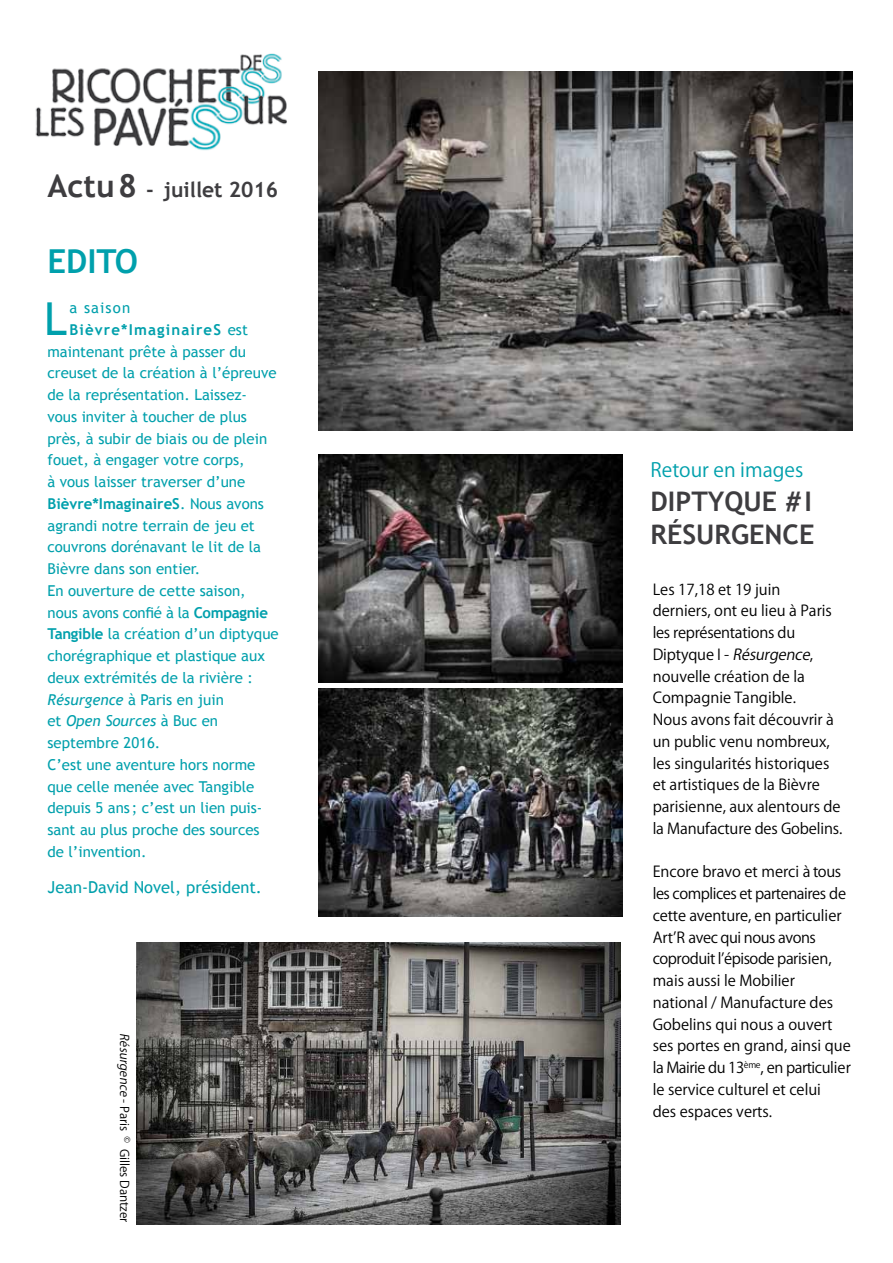
<style>
.page{position:relative;width:893px;height:1263px;background:#fff}
.page>*{position:absolute;margin:0;border:0;box-sizing:border-box;transform-origin:0 0}
.t1{font:45.45px "Trebuchet MS";color:#00a0ac}
.t2{font:700 33px "Trebuchet MS";color:#00a0ac}
.t3{font:700 27px/33px "Trebuchet MS";color:#3e3d40}
.t4{font:700 21px "Trebuchet MS";color:#3e3d40}
.t5{font:19.5px "Koz Go Pr 6 N";color:#00a0ac}
.t6{font:16.5px "Trebuchet MS";color:#00a0ac}
.t7{font:15px/21.8px "Koz Go Pr 6 N";color:#000}
.t8{font:15px "Trebuchet MS";color:#00a0ac}
.t9{font:700 15px "Trebuchet MS";color:#00a0ac}
.t10{font:15px "Trebuchet MS";letter-spacing:-.02em;color:#00a0ac}
.t11{font:700 15px "Trebuchet MS";letter-spacing:.075em;color:#00a0ac}
.t12{font:italic 15px "Trebuchet MS";color:#00a0ac}
.t13{font:12px "Koz Go Pr 6 N";color:#000}
.s1{font-size:31.5px}
.s2{font-weight:400}
.s3{font-weight:700}
.s4{font-style:italic}
.s5{font-style:normal}
</style>
<div class="page">
<img style="left:319px;top:455px;width:303px;height:227px">
<img style="left:319px;top:689px;width:303px;height:227px">
<img style="left:136px;top:942px;width:484px;height:283px">
<img style="left:35px;top:53px;width:252px;height:98px">
<img style="left:319px;top:71px;width:534px;height:359px">
<h3 class="t4" style="left:47px;top:176px;width:232px"><span class="s1">Actu8</span> - juillet 2016</h3>
<h2 class="t2" style="left:47px;top:241px;width:92px">EDITO</h2>
<h1 class="t1" style="left:44px;top:292px;width:24px">L</h1>
<p class="t8" style="left:69px;top:299px;width:62px">a saison</p>
<p class="t11" style="left:69px;top:320px;width:180px">Bièvre*ImaginaireS <span class="s2">est</span></p>
<p class="t8" style="left:47px;top:343px;width:200px">maintenant prête à passer du</p>
<p class="t8" style="left:47px;top:364px;width:231px">creuset de la création à l’épreuve</p>
<p class="t8" style="left:47px;top:386px;width:201px">de la représentation. Laissez-</p>
<p class="t8" style="left:47px;top:408px;width:201px">vous inviter à toucher de plus</p>
<p class="t8" style="left:47px;top:430px;width:221px">près, à subir de biais ou de plein</p>
<p class="t8" style="left:47px;top:451px;width:199px">fouet, à engager votre corps,</p>
<p class="t8" style="left:47px;top:473px;width:199px">à vous laisser traverser d’une</p>
<p class="t9" style="left:47px;top:494px;width:218px">Bièvre*ImaginaireS<span class="s2">. Nous avons</span></p>
<p class="t8" style="left:47px;top:517px;width:209px">agrandi notre terrain de jeu et</p>
<p class="t8" style="left:47px;top:538px;width:215px">couvrons dorénavant le lit de la</p>
<p class="t8" style="left:47px;top:560px;width:154px">Bièvre dans son entier.</p>
<p class="t8" style="left:47px;top:582px;width:200px">En ouverture de cette saison,</p>
<p class="t10" style="left:47px;top:604px;width:222px">nous avons confié à la <span class="s3">Compagnie</span></p>
<p class="t8" style="left:47px;top:625px;width:233px"><span class="s3">Tangible</span> la création d’un diptyque</p>
<p class="t8" style="left:47px;top:647px;width:219px">chorégraphique et plastique aux</p>
<p class="t8" style="left:47px;top:669px;width:207px">deux extrémités de la rivière :</p>
<p class="t8" style="left:47px;top:691px;width:178px"><span class="s4">Résurgence</span> à Paris en juin</p>
<p class="t12" style="left:47px;top:712px;width:172px"><span class="s5">et</span> Open Sources <span class="s5">à Buc en</span></p>
<p class="t8" style="left:47px;top:734px;width:114px">septembre 2016.</p>
<p class="t8" style="left:47px;top:756px;width:209px">C’est une aventure hors norme</p>
<p class="t8" style="left:47px;top:778px;width:208px">que celle menée avec Tangible</p>
<p class="t8" style="left:47px;top:799px;width:216px">depuis 5 ans ; c’est un lien puis-</p>
<p class="t8" style="left:47px;top:821px;width:214px">sant au plus proche des sources</p>
<p class="t8" style="left:47px;top:843px;width:101px">de l’invention.</p>
<p class="t6" style="left:47px;top:877px;width:216px">Jean-David Novel, président.</p>
<p class="t13" style="left:131px;top:1033px;width:191px;rotate:90deg"><span class="s4">Résurgence</span>- ParisC Gilles Dantzer</p>
<h3 class="t5" style="left:651px;top:459px;width:154px">Retour en images</h3>
<h3 class="t3" style="left:651px;top:485px;width:163px">DIPTYQUE #I<br>Résurgence</h3>
<p class="t7" style="left:653px;top:578px;width:191px">Les 17,18 et 19 juin<br>derniers, ont eu lieu à Paris les représentations du<br>D i p ty q u e I - <span class="s4">Résurgence</span>, nouvelle création de la<br>Compagnie Tangible.<br>Nous avons fait découvrir à un public venu nombreux, les singularités historiques et artistiques de la Bièvre parisienne, aux alentours de la Manufacture des Gobelins.</p>
<p class="t7" style="left:653px;top:861px;width:200px">Encore bravo et merci à tous les complices et partenaires de cette aventure, en particulier<br>Art’R avec qui nous avons coproduit l’épisode parisien, mais aussi le Mobilier national / Manufacture des<br>Gobelins qui nous a ouvert ses portes en grand, ainsi que la Mairie du 13<sup>ème</sup>, en particulier le service culturel et celui<br>des espaces verts.</p>
</div>
